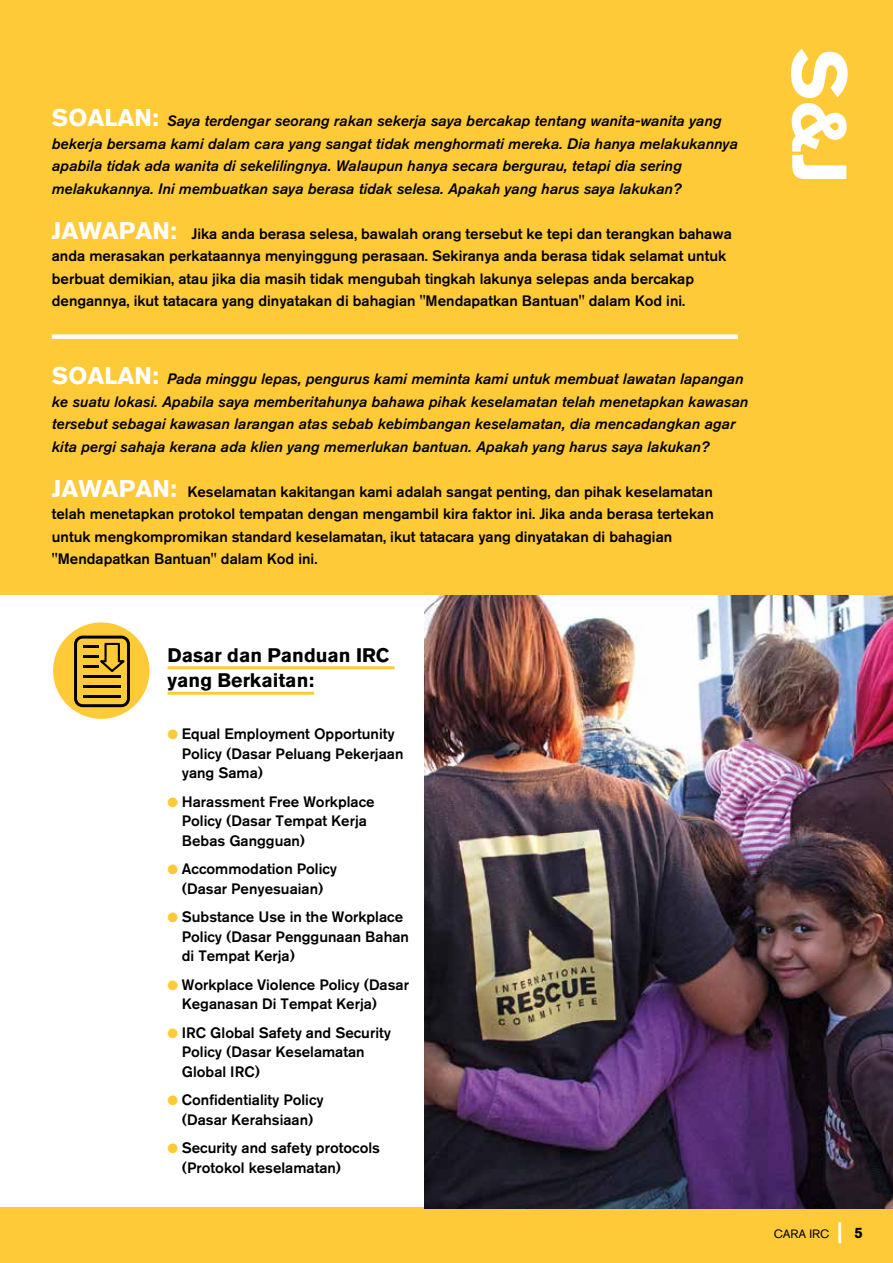
<style>
.page{position:relative;width:893px;height:1263px;background:#fff}
.page>*{position:absolute;margin:0;border:0;box-sizing:border-box;transform-origin:0 0}
.t1{font:700 76.65px "Akzidenz Grotesk BE";color:#fff}
.t2{font:700 19.5px/25.5px "Akzidenz Grotesk BE";color:#000}
.t3{font:500 15px/19.5px "Akzidenz Grotesk BE";color:#000}
.t4{font:italic 500 15px/22.5px "Akzidenz Grotesk BE";color:#000}
.t5{font:12px "Akzidenz Grotesk BE";color:#000}
.s1{font-weight:700;font-style:normal;font-size:24px;color:#fff}
.s2{font-weight:700;font-size:24px;color:#fff}
.s3{color:#ffca38}
.s4{font-weight:700;font-size:21px;color:#fff}
.s5{font-weight:700;font-size:15px}
</style>
<div class="page">
<div style="left:0;top:1207px;width:893px;height:56px;background:#ffca38"></div>
<img style="left:424px;top:594px;width:469px;height:615px">
<div style="left:0;top:0;width:893px;height:594px;background:#ffca38"></div>
<div style="left:52px;top:334px;width:686px;height:5px;background:#fff"></div>
<hr style="left:168px;top:666px;width:227px;height:3px;background:#ffca38">
<hr style="left:168px;top:692px;width:146px;height:3px;background:#ffca38">
<div style="left:52px;top:621px;width:99px;height:99px;background:#ffca38;border-radius:50%"></div>
<hr style="left:83px;top:675px;width:38px;height:2px;background:#000">
<hr style="left:83px;top:685px;width:38px;height:2px;background:#000">
<hr style="left:83px;top:695px;width:38px;height:3px;background:#000">
<div style="left:74px;top:636px;width:56px;height:71px;border:3px solid #000;border-radius:7px"></div>
<svg style="left:83px;top:642px;width:46px;height:32px"></svg>
<div style="left:51px;top:620px;width:101px;height:101px;border:2px solid #fff;border-radius:50%"></div>
<p class="t4" style="left:52px;top:110px;width:687px"><span class="s1">SOALAN:</span> Saya terdengar seorang rakan sekerja saya bercakap tentang wanita-wanita yang bekerja bersama kami dalam cara yang sangat tidak menghormati mereka. Dia hanya melakukannya apabila tidak ada wanita di sekelilingnya. Walaupun hanya secara bergurau, tetapi dia sering melakukannya. Ini membuatkan saya berasa tidak selesa. Apakah yang harus saya lakukan?</p>
<p class="t3" style="left:52px;top:222px;width:681px;line-height:22.5px"><span class="s2">JAWAPAN:</span> Jika anda berasa selesa, bawalah orang tersebut ke tepi dan terangkan bahawa anda merasakan perkataannya menyinggung perasaan. Sekiranya anda berasa tidak selamat untuk berbuat demikian, atau jika dia masih tidak mengubah tingkah lakunya selepas anda bercakap dengannya, ikut tatacara yang dinyatakan di bahagian "Mendapatkan Bantuan" dalam Kod ini.</p>
<p class="t4" style="left:52px;top:368px;width:698px"><span class="s1">SOALAN:</span> Pada minggu lepas, pengurus kami meminta kami untuk membuat lawatan lapangan ke suatu lokasi. Apabila saya memberitahunya bahawa pihak keselamatan telah menetapkan kawasan tersebut sebagai kawasan larangan atas sebab kebimbangan keselamatan, dia mencadangkan agar kita pergi sahaja kerana ada klien yang memerlukan bantuan. Apakah yang harus saya lakukan?</p>
<p class="t3" style="left:52px;top:480px;width:663px;line-height:22.5px"><span class="s2">JAWAPAN:</span> Keselamatan kakitangan kami adalah sangat penting, dan pihak keselamatan telah menetapkan protokol tempatan dengan mengambil kira faktor ini. Jika anda berasa tertekan untuk mengkompromikan standard keselamatan, ikut tatacara yang dinyatakan di bahagian "Mendapatkan Bantuan" dalam Kod ini.</p>
<h1 class="t1" style="left:863px;top:48px;width:137px;rotate:90deg">S&amp;J</h1>
<h2 class="t2" style="left:168px;top:642px;width:223px">Dasar dan Panduan IRC yang Berkaitan:</h2>
<p class="t3" style="left:182px;top:724px;width:223px;text-indent:-14px"><span class="s3">●</span> Equal Employment Opportunity<br>Policy (Dasar Peluang Pekerjaan yang Sama)</p>
<p class="t3" style="left:182px;top:791px;width:194px;text-indent:-14px"><span class="s3">●</span> Harassment Free Workplace<br>Policy (Dasar Tempat Kerja<br>Bebas Gangguan)</p>
<p class="t3" style="left:168px;top:859px;width:171px;text-align:center"><span class="s3">●</span> Accommodation Policy (Dasar Penyesuaian)</p>
<p class="t3" style="left:182px;top:907px;width:229px;text-indent:-14px"><span class="s3">●</span> Substance Use in the Workplace<br>Policy (Dasar Penggunaan Bahan di Tempat Kerja)</p>
<p class="t3" style="left:182px;top:974px;width:229px;text-indent:-14px"><span class="s3">●</span> Workplace Violence Policy (Dasar<br>Keganasan Di Tempat Kerja)</p>
<p class="t3" style="left:182px;top:1022px;width:211px;text-indent:-14px"><span class="s3">●</span> IRC Global Safety and Security<br>Policy (Dasar Keselamatan<br>Global IRC)</p>
<p class="t3" style="left:168px;top:1090px;width:158px;text-align:center"><span class="s3">●</span> Confidentiality Policy (Dasar Kerahsiaan)</p>
<p class="t3" style="left:182px;top:1138px;width:200px;text-indent:-14px"><span class="s3">●</span> Security and safety protocols (Protokol keselamatan)</p>
<p class="t5" style="left:774px;top:1226px;width:91px">CARA IRC <span class="s4">|</span> <span class="s5">5</span></p>
</div>
